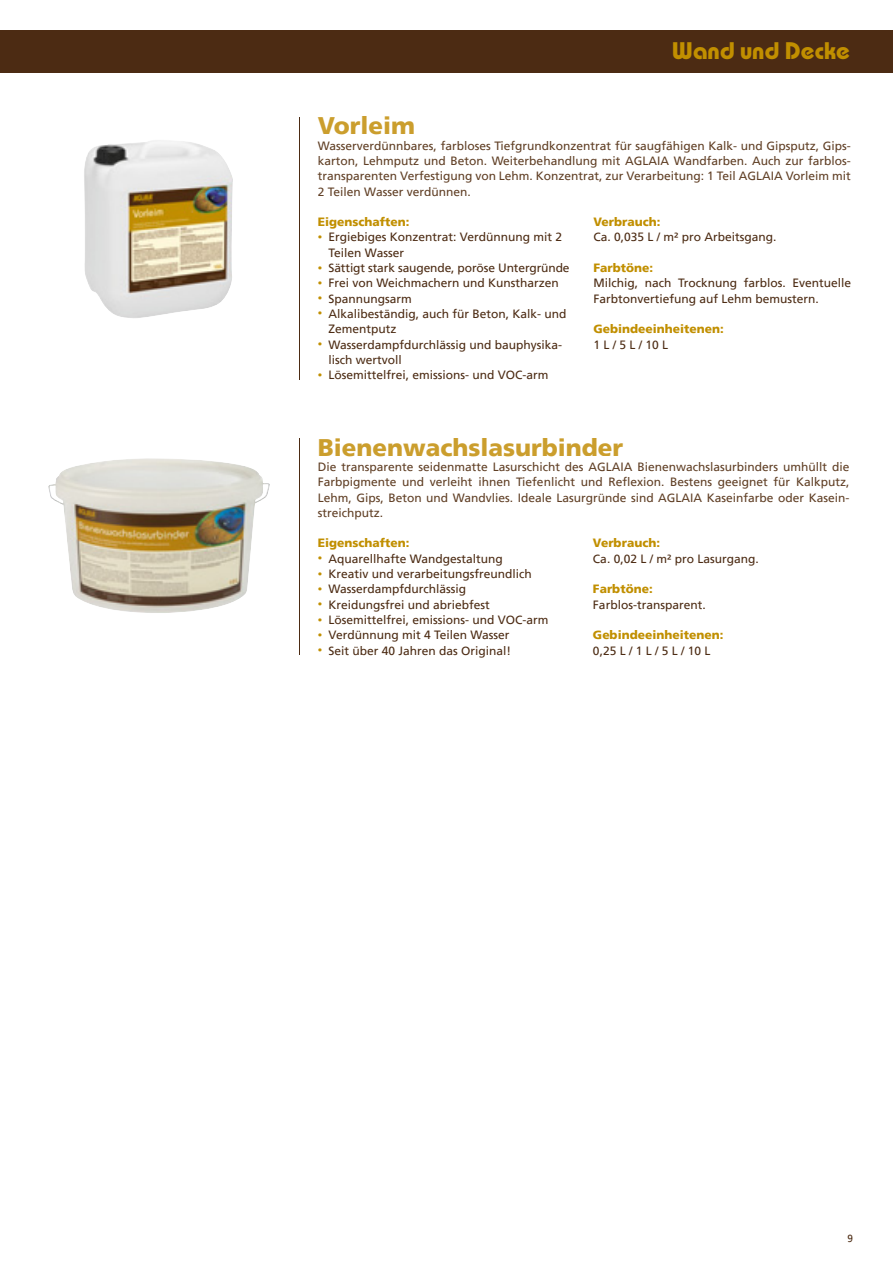
<style>
.page{position:relative;width:893px;height:1263px;background:#fff}
.page>*{position:absolute;margin:0;border:0;box-sizing:border-box;transform-origin:0 0}
.t1{font:900 24px "Frutiger LT";color:#cb9e2d}
.t2{font:24px "Bauhaus Bold ITC";color:#c18f00}
.t3{font:12px/15.3px "Frutiger LT";color:#4c2b13}
.t4{font:12px/15.3px "Frutiger LT";color:#603f25;text-align:justify}
.t5{font:900 12px "Frutiger LT";color:#c18f00}
.t6{font:10.5px "Frutiger LT";color:#4c2b13;scale:.95 1}
.s1{font-size:9px;color:#c18f00}
</style>
<div class="page">
<div style="left:0;top:30px;width:893px;height:42px;background:#4c2b13"></div>
<img style="left:84px;top:140px;width:149px;height:178px">
<img style="left:48px;top:458px;width:222px;height:155px">
<hr style="left:299px;top:438px;width:1px;height:217px;background:#4c2b13">
<hr style="left:299px;top:117px;width:1px;height:262px;background:#4c2b13">
<h1 class="t2" style="left:672px;top:41px;width:180px">Wand und Decke</h1>
<h1 class="t1" style="left:318px;top:111px;width:99px">Vorleim</h1>
<p class="t4" style="left:318px;top:138px;width:534px">Wasserverdünnbares, farbloses Tiefgrundkonzentrat für saugfähigen Kalk- und Gipsputz, Gips&shy;karton, Lehmputz und Beton. Weiterbehandlung mit AGLAIA Wandfarben. Auch zur farblos&shy;transparenten Verfestigung von Lehm. Konzentrat, zur Verarbeitung: 1 Teil AGLAIA Vorleim mit 2 Teilen Wasser verdünnen.</p>
<p class="t5" style="left:318px;top:215px;width:93px">Eigenschaften:</p>
<p class="t3" style="left:328px;top:230px;width:235px;text-indent:-11px"><span class="s1">•</span> Ergiebiges Konzentrat: Verdünnung mit 2<br>Teilen Wasser</p>
<p class="t3" style="left:318px;top:260px;width:253px"><span class="s1">•</span> Sättigt stark saugende, poröse Untergründe</p>
<p class="t3" style="left:318px;top:276px;width:242px"><span class="s1">•</span> Frei von Weichmachern und Kunstharzen</p>
<p class="t3" style="left:318px;top:291px;width:95px"><span class="s1">•</span> Spannungsarm</p>
<p class="t3" style="left:328px;top:306px;width:240px;text-indent:-11px"><span class="s1">•</span> Alkalibeständig, auch für Beton, Kalk- und<br>Zementputz</p>
<p class="t3" style="left:328px;top:337px;width:235px;text-indent:-11px"><span class="s1">•</span> Wasserdampfdurchlässig und bauphysika&shy;lisch wertvoll</p>
<p class="t3" style="left:318px;top:367px;width:232px"><span class="s1">•</span> Lösemittelfrei, emissions- und VOC-arm</p>
<p class="t5" style="left:593px;top:215px;width:69px">Verbrauch:</p>
<p class="t3" style="left:593px;top:230px;width:185px">Ca. 0,035 L / m² pro Arbeitsgang.</p>
<p class="t5" style="left:593px;top:261px;width:61px">Farbtöne:</p>
<p class="t3" style="left:593px;top:276px;width:259px">Milchig, nach Trocknung farblos. Eventuelle<br>Farbtonvertiefung auf Lehm bemustern.</p>
<p class="t5" style="left:593px;top:322px;width:132px">Gebindeeinheitenen:</p>
<p class="t3" style="left:593px;top:337px;width:76px">1 L / 5 L / 10 L</p>
<h1 class="t1" style="left:318px;top:433px;width:307px">Bienenwachslasurbinder</h1>
<p class="t4" style="left:318px;top:459px;width:533px">Die transparente seidenmatte Lasurschicht des AGLAIA Bienenwachslasurbinders umhüllt die Farbpigmente und verleiht ihnen Tiefenlicht und Reflexion. Bestens geeignet für Kalkputz, Lehm, Gips, Beton und Wandvlies. Ideale Lasurgründe sind AGLAIA Kaseinfarbe oder Kasein&shy;streichputz.</p>
<p class="t5" style="left:318px;top:536px;width:93px">Eigenschaften:</p>
<p class="t3" style="left:318px;top:551px;width:187px"><span class="s1">•</span> Aquarellhafte Wandgestaltung</p>
<p class="t3" style="left:318px;top:566px;width:216px"><span class="s1">•</span> Kreativ und verarbeitungsfreundlich</p>
<p class="t3" style="left:318px;top:582px;width:150px"><span class="s1">•</span> Wasserdampfdurchlässig</p>
<p class="t3" style="left:318px;top:597px;width:174px"><span class="s1">•</span> Kreidungsfrei und abriebfest</p>
<p class="t3" style="left:318px;top:612px;width:232px"><span class="s1">•</span> Lösemittelfrei, emissions- und VOC-arm</p>
<p class="t3" style="left:318px;top:627px;width:193px"><span class="s1">•</span> Verdünnung mit 4 Teilen Wasser</p>
<p class="t3" style="left:318px;top:643px;width:195px"><span class="s1">•</span> Seit über 40 Jahren das Original!</p>
<p class="t5" style="left:593px;top:536px;width:69px">Verbrauch:</p>
<p class="t3" style="left:593px;top:551px;width:167px">Ca. 0,02 L / m² pro Lasurgang.</p>
<p class="t5" style="left:593px;top:582px;width:61px">Farbtöne:</p>
<p class="t3" style="left:593px;top:597px;width:114px">Farblos-transparent.</p>
<p class="t5" style="left:593px;top:628px;width:132px">Gebindeeinheitenen:</p>
<p class="t3" style="left:593px;top:643px;width:119px">0,25 L / 1 L / 5 L / 10 L</p>
<p class="t6" style="left:847px;top:1232px;width:7px">9</p>
</div>
